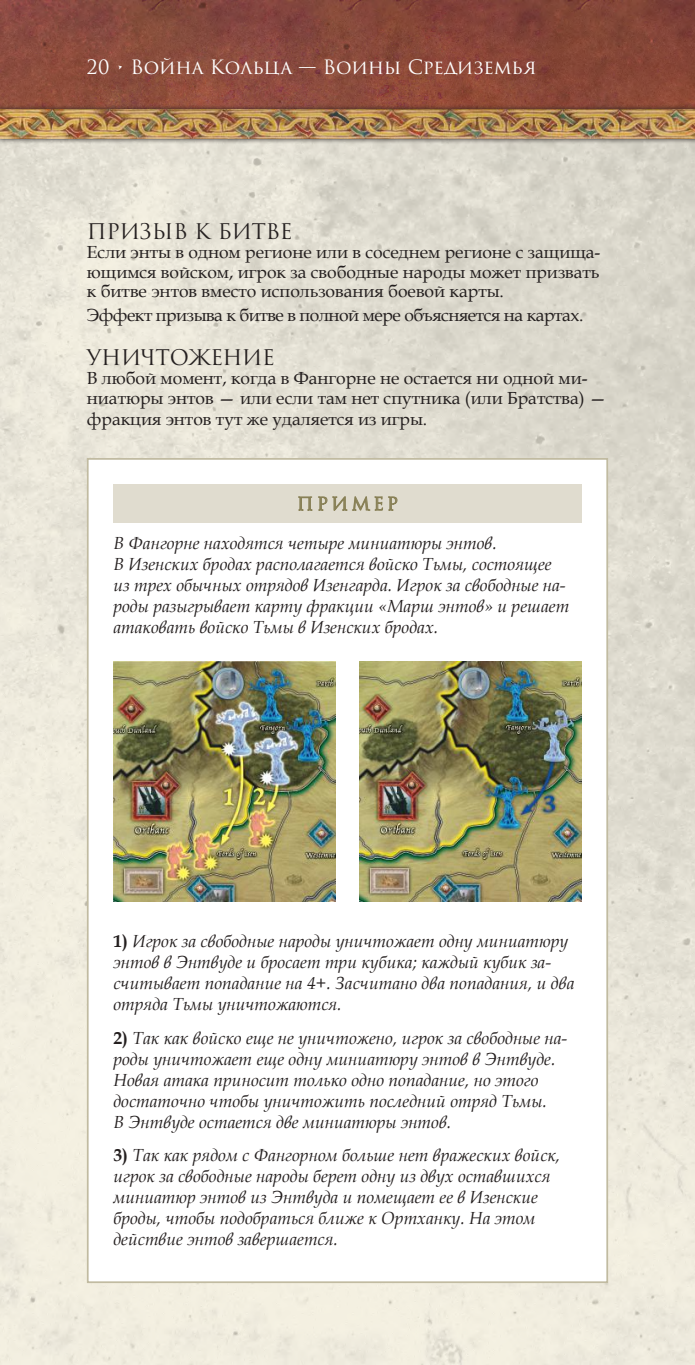
<style>
.page{position:relative;width:695px;height:1365px;background:#fff}
.page>*{position:absolute;margin:0;border:0;box-sizing:border-box;transform-origin:0 0}
.t1{font:21px "Trajan Pro 3";letter-spacing:-.01em;color:#241f1f}
.t2{font:19.25px "Trajan Pro 3";color:#fff}
.t3{font:italic 17.5px/21px "Book Antiqua";color:#241f1f}
.t4{font:17.5px/19.2px "Book Antiqua";color:#241f1f;text-align:justify}
.t5{font:17.5px "Book Antiqua";letter-spacing:-.025em;color:#241f1f}
.t6{font:17.5px "Trajan Pro 3";letter-spacing:.19em;color:#888056}
.s1{font-weight:700;font-style:normal}
</style>
<div class="page">
<img style="left:0;top:0;width:694px;height:1364px">
<svg style="left:0;top:104px;width:694px;height:40px;background:#9b7b6c"></svg>
<img style="left:0;top:110px;width:694px;height:29px">
<div style="left:88px;top:459px;width:519px;height:822px;background:#fff"></div>
<div style="left:113px;top:484px;width:468px;height:38px;background:#e0dccf"></div>
<svg style="left:297px;top:496px;width:101px;height:27px"></svg>
<img style="left:113px;top:661px;width:222px;height:240px">
<img style="left:360px;top:661px;width:221px;height:240px">
<p class="t2" style="left:87px;top:54px;width:451px">20 • Война Кольца — Воины Средиземья</p>
<p class="t1" style="left:87px;top:217px;width:207px">ПРИЗЫВ К БИТВЕ</p>
<p class="t4" style="left:87px;top:242px;width:515px">Если энты в одном регионе или в соседнем регионе с защища&shy;ющимся войском, игрок за свободные народы может призвать к битве энтов вместо использования боевой карты.</p>
<p class="t5" style="left:87px;top:303px;width:498px">Эффект призыва к битве в полной мере объясняется на картах.</p>
<p class="t1" style="left:87px;top:343px;width:189px">УНИЧТОЖЕНИЕ</p>
<p class="t4" style="left:87px;top:368px;width:521px">В любой момент, когда в Фангорне не остается ни одной ми&shy;ниатюры энтов — или если там нет спутника (или Братства) —</p>
<p class="t4" style="left:87px;top:409px;width:342px">фракция энтов тут же удаляется из игры.</p>
<p class="t6" style="left:297px;top:492px;width:103px">ПРИМЕР</p>
<p class="t3" style="left:113px;top:532px;width:457px">В Фангорне находятся четыре миниатюры энтов.<br>В Изенских бродах располагается войско Тьмы, состоящее из трех обычных отрядов Изенгарда. Игрок за свободные на&shy;роды разыгрывает карту фракции «Марш энтов» и решает атаковать войско Тьмы в Изенских бродах.</p>
<p class="t3" style="left:113px;top:930px;width:462px"><span class="s1">1)</span> Игрок за свободные народы уничтожает одну миниатюру энтов в Энтвуде и бросает три кубика; каждый кубик за&shy;считывает попадание на 4+. Засчитано два попадания, и два отряда Тьмы уничтожаются.</p>
<p class="t3" style="left:113px;top:1026px;width:455px"><span class="s1">2)</span> Так как войско еще не уничтожено, игрок за свободные на&shy;роды уничтожает еще одну миниатюру энтов в Энтвуде.<br>Новая атака приносит только одно попадание, но этого достаточно чтобы уничтожить последний отряд Тьмы.<br>В Энтвуде остается две миниатюры энтов.</p>
<p class="t3" style="left:113px;top:1143px;width:448px"><span class="s1">3)</span> Так как рядом с Фангорном больше нет вражеских войск, игрок за свободные народы берет одну из двух оставшихся миниатюр энтов из Энтвуда и помещает ее в Изенские броды, чтобы подобраться ближе к Ортханку. На этом действие энтов завершается.</p>
</div>
